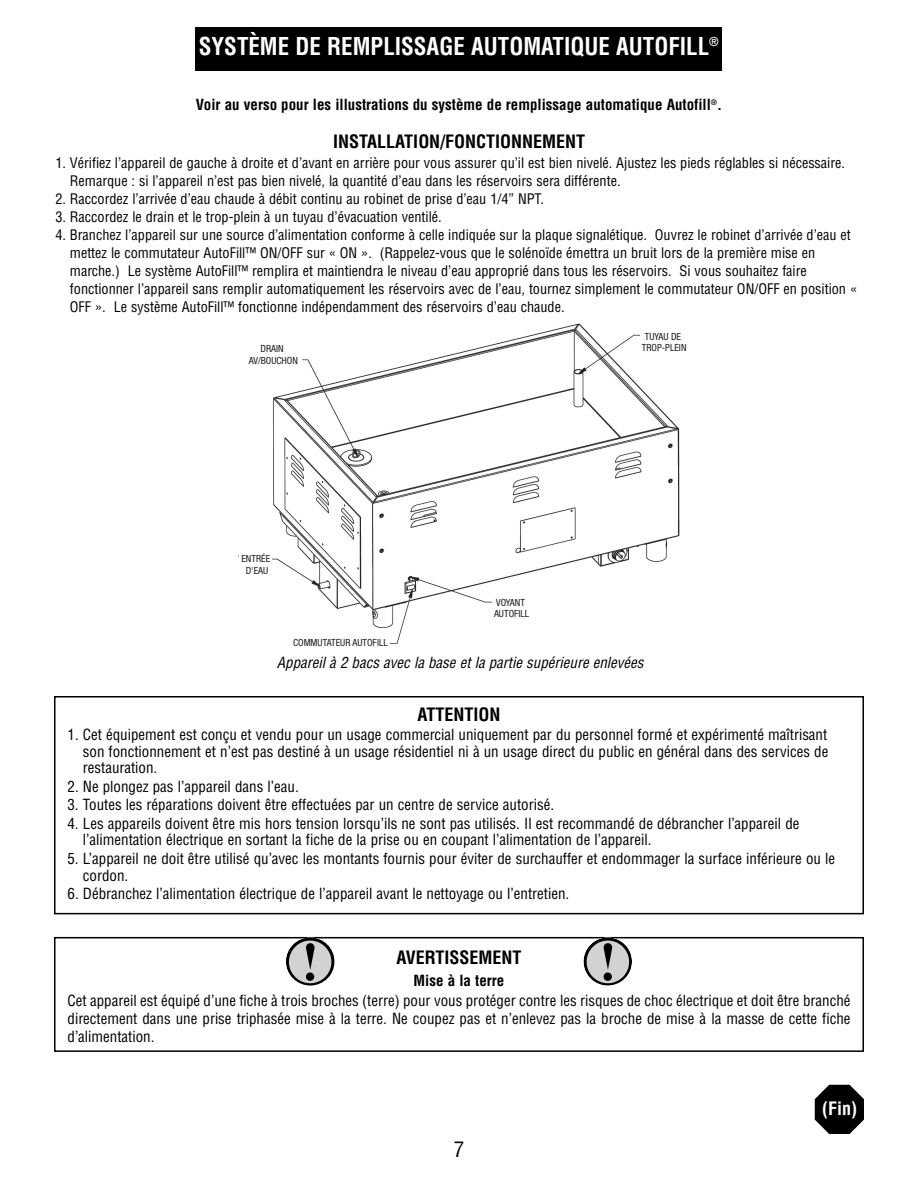
<style>
.page{position:relative;width:918px;height:1188px;background:#fff}
.page>*{position:absolute;margin:0;border:0;box-sizing:border-box;transform-origin:0 0}
.t1{font:700 condensed 24px "Helvetica";color:#fff;scale:.95 1}
.t2{font:condensed 21px "Helvetica";color:#000}
.t3{font:700 condensed 18px "Helvetica";color:#000}
.t4{font:700 condensed 18px "Helvetica";color:#fff}
.t5{font:condensed 15px/16.5px "Helvetica";color:#000;text-align:justify}
.t6{font:700 condensed 15px "Helvetica";color:#000}
.t7{font:italic condensed 15px "Helvetica";color:#000}
.t8{font:condensed 14.25px/18px "Helvetica";color:#000}
.t9{font:condensed 9.9px/11.9px "Helvetica Neue";color:#231f20;text-align:center}
</style>
<div class="page">
<div style="left:54px;top:696px;width:810px;height:218px;border:2px solid #000"></div>
<img style="left:238px;top:323px;width:442px;height:321px">
<div style="left:244px;top:343px;width:57px;height:27px;background:#fff"></div>
<div style="left:470px;top:605px;width:101px;height:17px;background:#fff"></div>
<div style="left:641px;top:329px;width:57px;height:27px;background:#fff"></div>
<div style="left:239px;top:549px;width:32px;height:32px;background:#fff"></div>
<div style="left:492px;top:591px;width:102px;height:18px;background:#fff"></div>
<div style="left:285px;top:634px;width:105px;height:14px;background:#fff"></div>
<svg style="left:815px;top:1085px;width:49px;height:49px"></svg>
<div style="left:195px;top:27px;width:527px;height:43px;background:#000"></div>
<div style="left:54px;top:937px;width:810px;height:115px;border:2px solid #000"></div>
<svg style="left:584px;top:938px;width:48px;height:48px"></svg>
<img style="left:590px;top:938px;width:42px;height:48px">
<img style="left:286px;top:938px;width:48px;height:48px;border-radius:50%">
<h1 class="t1" style="left:199px;top:33px;width:549px">SYSTÈME DE REMPLISSAGE AUTOMATIQUE AUTOFILL<sup>®</sup></h1>
<p class="t6" style="left:196px;top:96px;width:528px">Voir au verso pour les illustrations du système de remplissage automatique Autofill<sup>®</sup>.</p>
<p class="t3" style="left:333px;top:131px;width:254px">INSTALLATION/FONCTIONNEMENT</p>
<p class="t8" style="left:70px;top:154px;width:777px;text-indent:-14px">1. Vérifiez l’appareil de gauche à droite et d’avant en arrière pour vous assurer qu’il est bien nivelé. Ajustez les pieds réglables si nécessaire.<br>Remarque : si l’appareil n’est pas bien nivelé, la quantité d’eau dans les réservoirs sera différente.</p>
<p class="t8" style="left:55px;top:190px;width:490px">2. Raccordez l’arrivée d’eau chaude à débit continu au robinet de prise d’eau 1/4” NPT.</p>
<p class="t8" style="left:55px;top:208px;width:388px">3. Raccordez le drain et le trop-plein à un tuyau d’évacuation ventilé.</p>
<p class="t8" style="left:70px;top:226px;width:789px;text-indent:-14px">4. Branchez l’appareil sur une source d’alimentation conforme à celle indiquée sur la plaque signalétique. Ouvrez le robinet d’arrivée d’eau et mettez le commutateur AutoFill™ ON/OFF sur « ON ». (Rappelez-vous que le solénoïde émettra un bruit lors de la première mise en marche.) Le système AutoFill™ remplira et maintiendra le niveau d’eau approprié dans tous les réservoirs. Si vous souhaitez faire fonctionner l’appareil sans remplir automatiquement les réservoirs avec de l’eau, tournez simplement le commutateur ON/OFF en position « OFF ». Le système AutoFill™ fonctionne indépendamment des réservoirs d’eau chaude.</p>
<p class="t9" style="left:249px;top:344px;width:51px">DRAIN<br>AV/BOUCHON</p>
<p class="t9" style="left:241px;top:554px;width:30px">ENTRÉE<br>D'EAU</p>
<p class="t9" style="left:293px;top:637px;width:96px">COMMUTATEUR AUTOFILL</p>
<p class="t9" style="left:494px;top:597px;width:37px;text-align:left">VOYANT<br>AUTOFILL</p>
<p class="t9" style="left:642px;top:331px;width:46px">TUYAU DE<br>TROP-PLEIN</p>
<p class="t7" style="left:277px;top:654px;width:368px">Appareil à 2 bacs avec la base et la partie supérieure enlevées</p>
<p class="t3" style="left:417px;top:705px;width:85px">ATTENTION</p>
<p class="t5" style="left:83px;top:727px;width:747px;text-indent:-15px">1. Cet équipement est conçu et vendu pour un usage commercial uniquement par du personnel formé et expérimenté maîtrisant son fonctionnement et n’est pas destiné à un usage résidentiel ni à un usage direct du public en général dans des services de restauration.</p>
<p class="t5" style="left:68px;top:778px;width:233px">2. Ne plongez pas l’appareil dans l’eau.</p>
<p class="t5" style="left:67px;top:797px;width:488px">3. Toutes les réparations doivent être effectuées par un centre de service autorisé.</p>
<p class="t5" style="left:83px;top:816px;width:718px;text-indent:-15px">4. Les appareils doivent être mis hors tension lorsqu’ils ne sont pas utilisés. Il est recommandé de débrancher l’appareil de l’alimentation électrique en sortant la fiche de la prise ou en coupant l’alimentation de l’appareil.</p>
<p class="t5" style="left:83px;top:851px;width:754px;text-indent:-15px">5. L’appareil ne doit être utilisé qu’avec les montants fournis pour éviter de surchauffer et endommager la surface inférieure ou le cordon.</p>
<p class="t5" style="left:68px;top:886px;width:503px">6. Débranchez l’alimentation électrique de l’appareil avant le nettoyage ou l’entretien.</p>
<p class="t3" style="left:396px;top:948px;width:127px">AVERTISSEMENT</p>
<p class="t6" style="left:414px;top:972px;width:92px">Mise à la terre</p>
<p class="t5" style="left:68px;top:992px;width:785px;line-height:18px">Cet appareil est équipé d’une fiche à trois broches (terre) pour vous protéger contre les risques de choc électrique et doit être branché directement dans une prise triphasée mise à la terre. Ne coupez pas et n’enlevez pas la broche de mise à la masse de cette fiche d’alimentation.</p>
<h2 class="t2" style="left:454px;top:1138px;width:12px">7</h2>
<p class="t4" style="left:822px;top:1098px;width:36px">(Fin)</p>
</div>
